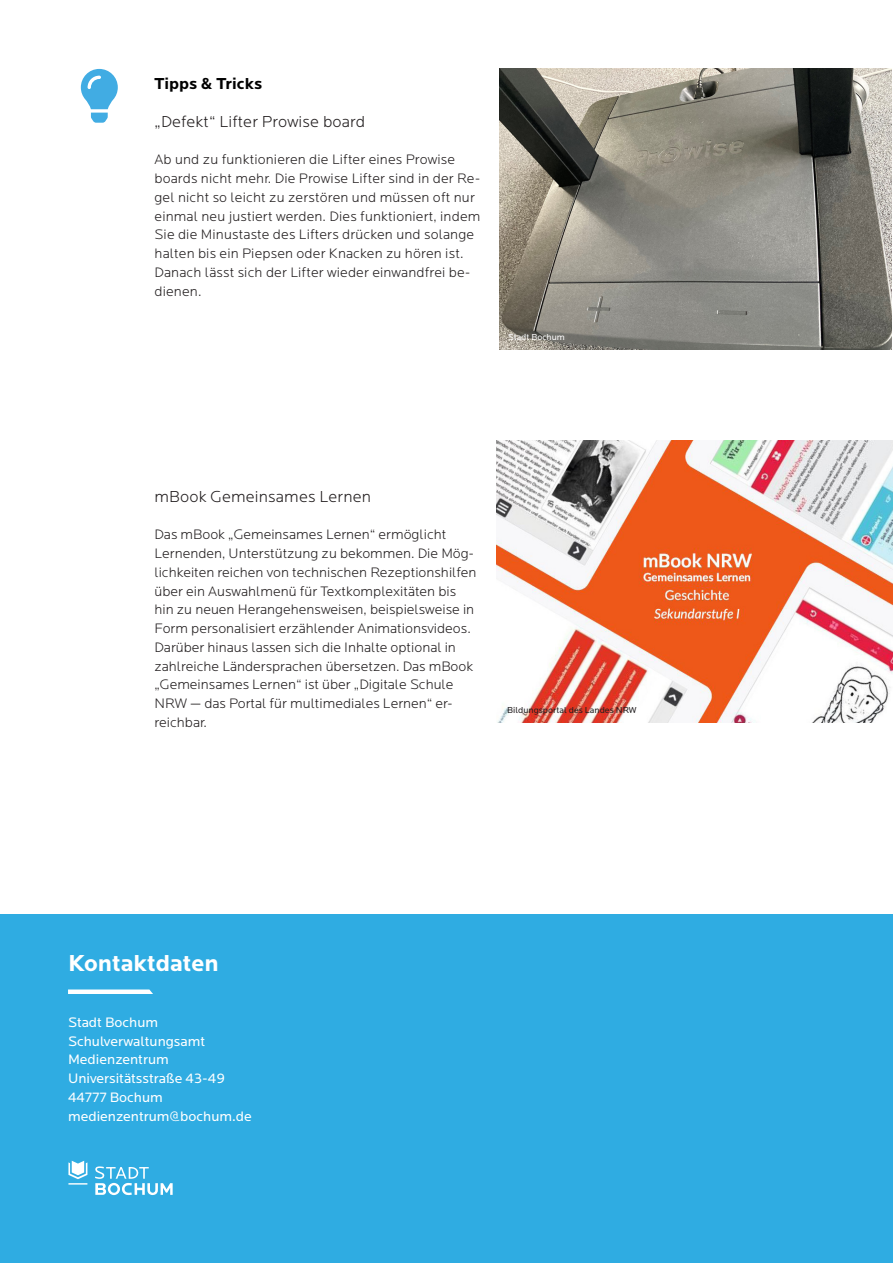
<style>
.page{position:relative;width:893px;height:1263px;background:#fff}
.page>*{position:absolute;margin:0;border:0;box-sizing:border-box;transform-origin:0 0}
.R_Überschrift{font:700 24px "Locator";color:#fff}
.F_Fließtext_groß{font:300 16.5px "Locator";letter-spacing:.01em;color:#231f20}
.Ü2_Überschrift_2{font:700 16.5px "Locator";color:#000}
.F_Fließtext{font:300 14.25px/18.8px "Locator";color:#231f20}
.F_Fließtext_groß-2{font:300 14.25px/18.8px "Locator";letter-spacing:.01em;color:#231f20}
.R_Fließtext{font:14.25px "Locator";color:#fff}
.t1{font:9px "Locator";color:#231f20}
.t2{font:9px "Locator";color:#fff}
</style>
<div class="page">
<div style="left:0;top:914px;width:893px;height:349px;background:#2face2"></div>
<svg style="left:68px;top:1161px;width:19px;height:23px"></svg>
<svg style="left:95px;top:1166px;width:78px;height:29px"></svg>
<img style="left:500px;top:68px;width:392px;height:281px">
<svg style="left:81px;top:69px;width:37px;height:54px"></svg>
<svg style="left:68px;top:989px;width:85px;height:5px"></svg>
<img style="left:496px;top:441px;width:397px;height:281px">
<p class="Ü2_Überschrift_2" style="left:155px;top:74px;width:109px">Tipps &amp; Tricks</p>
<p class="F_Fließtext_groß" style="left:155px;top:113px;width:212px">„Defekt“ Lifter Prowise board</p>
<p class="F_Fließtext_groß-2" style="left:155px;top:151px;width:327px">Ab und zu funktionieren die Lifter eines Prowise boards nicht mehr. Die Prowise Lifter sind in der Re&shy;gel nicht so leicht zu zerstören und müssen oft nur einmal neu justiert werden. Dies funktioniert, indem Sie die Minustaste des Lifters drücken und solange halten bis ein Piepsen oder Knacken zu hören ist.<br>Danach lässt sich der Lifter wieder einwandfrei be&shy;dienen.</p>
<p class="t2" style="left:508px;top:332px;width:58px">Stadt Bochum</p>
<p class="F_Fließtext_groß" style="left:154px;top:488px;width:218px">mBook Gemeinsames Lernen</p>
<p class="F_Fließtext" style="left:154px;top:526px;width:324px">Das mBook „Gemeinsames Lernen“ ermöglicht Lernenden, Unterstützung zu bekommen. Die Mög&shy;lichkeiten reichen von technischen Rezeptionshilfen über ein Auswahlmenü für Textkomplexitäten bis hin zu neuen Herangehensweisen, beispielsweise in Form personalisiert erzählender Animationsvideos.<br>Darüber hinaus lassen sich die Inhalte optional in zahlreiche Ländersprachen übersetzen. Das mBook „Gemeinsames Lernen“ ist über „Digitale Schule NRW — das Portal für multimediales Lernen“ er&shy;reichbar.</p>
<p class="t1" style="left:507px;top:705px;width:131px">Bildungsportal des Landes NRW</p>
<p class="R_Überschrift" style="left:68px;top:949px;width:152px">Kontaktdaten</p>
<p class="R_Fließtext" style="left:68px;top:1014px;width:92px">Stadt Bochum</p>
<p class="R_Fließtext" style="left:68px;top:1033px;width:139px">Schulverwaltungsamt</p>
<p class="R_Fließtext" style="left:68px;top:1052px;width:102px">Medienzentrum</p>
<p class="R_Fließtext" style="left:68px;top:1071px;width:158px">Universitätsstraße 43-49</p>
<p class="R_Fließtext" style="left:68px;top:1089px;width:96px">44777 Bochum</p>
<p class="R_Fließtext" style="left:68px;top:1108px;width:185px">medienzentrum@bochum.de</p>
</div>
